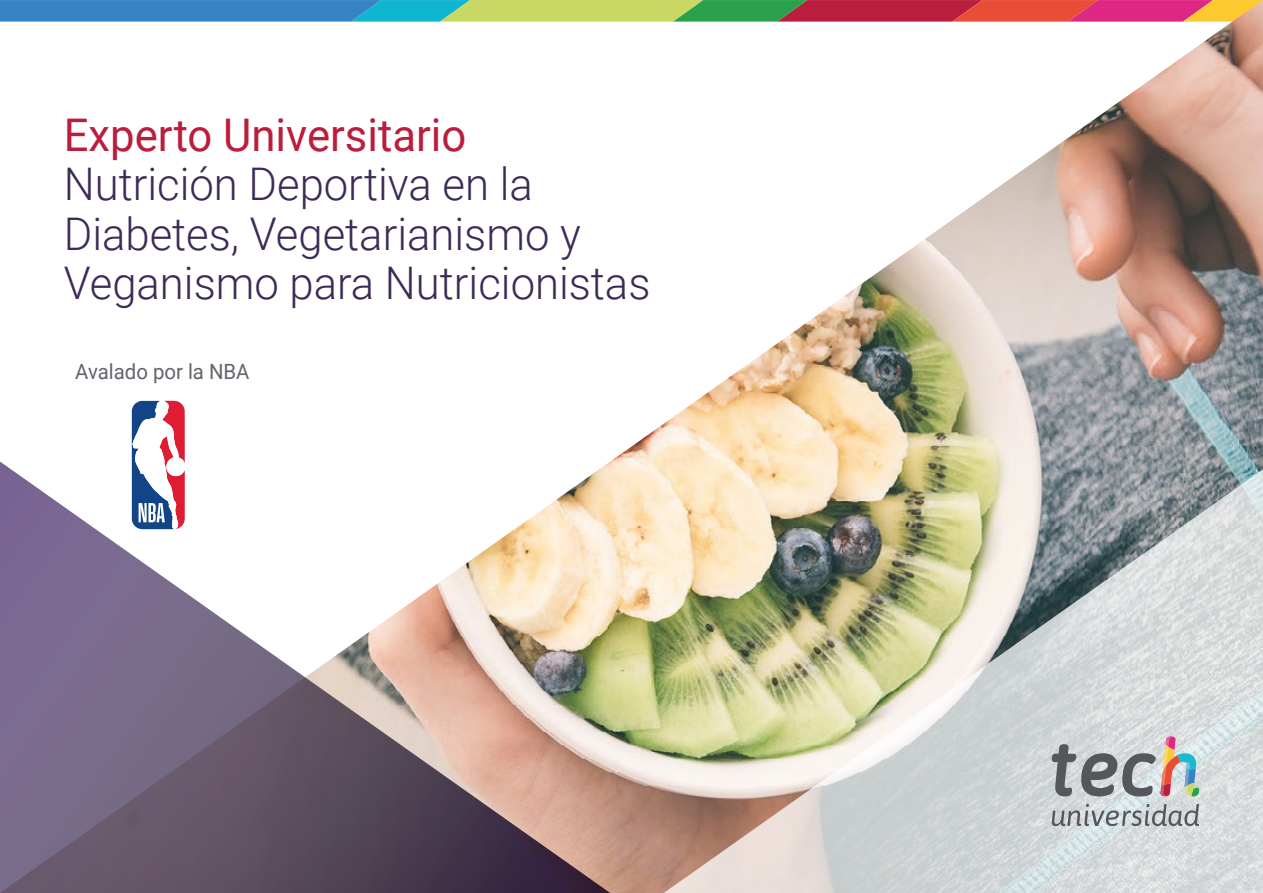
<style>
.page{position:relative;width:1263px;height:893px;background:#fff}
.page>*{position:absolute;margin:0;border:0;box-sizing:border-box;transform-origin:0 0}
.t1{font:300 45px/49.5px "Roboto";color:#3d2b56}
.t2{font:45px "Roboto";color:#ba1e3c}
.t3{font:21px "Roboto";color:#61646a}
</style>
<div class="page">
<img style="left:0;top:0;width:1263px;height:454px">
<svg style="left:0;top:446px;width:640px;height:447px"></svg>
<img style="left:634px;top:454px;width:629px;height:439px">
<svg style="left:132px;top:401px;width:53px;height:128px"></svg>
<svg style="left:1052px;top:736px;width:147px;height:61px;background:#b0b0b0"></svg>
<svg style="left:1052px;top:804px;width:147px;height:22px;background:#b2b7ba"></svg>
<p class="t2" style="left:64px;top:103px;width:404px">Experto Universitario</p>
<p class="t1" style="left:64px;top:158px;width:588px">Nutrición Deportiva en la<br>Diabetes, Vegetarianismo y<br>Veganismo para Nutricionistas</p>
<p class="t3" style="left:75px;top:357px;width:176px">Avalado por la NBA</p>
</div>
